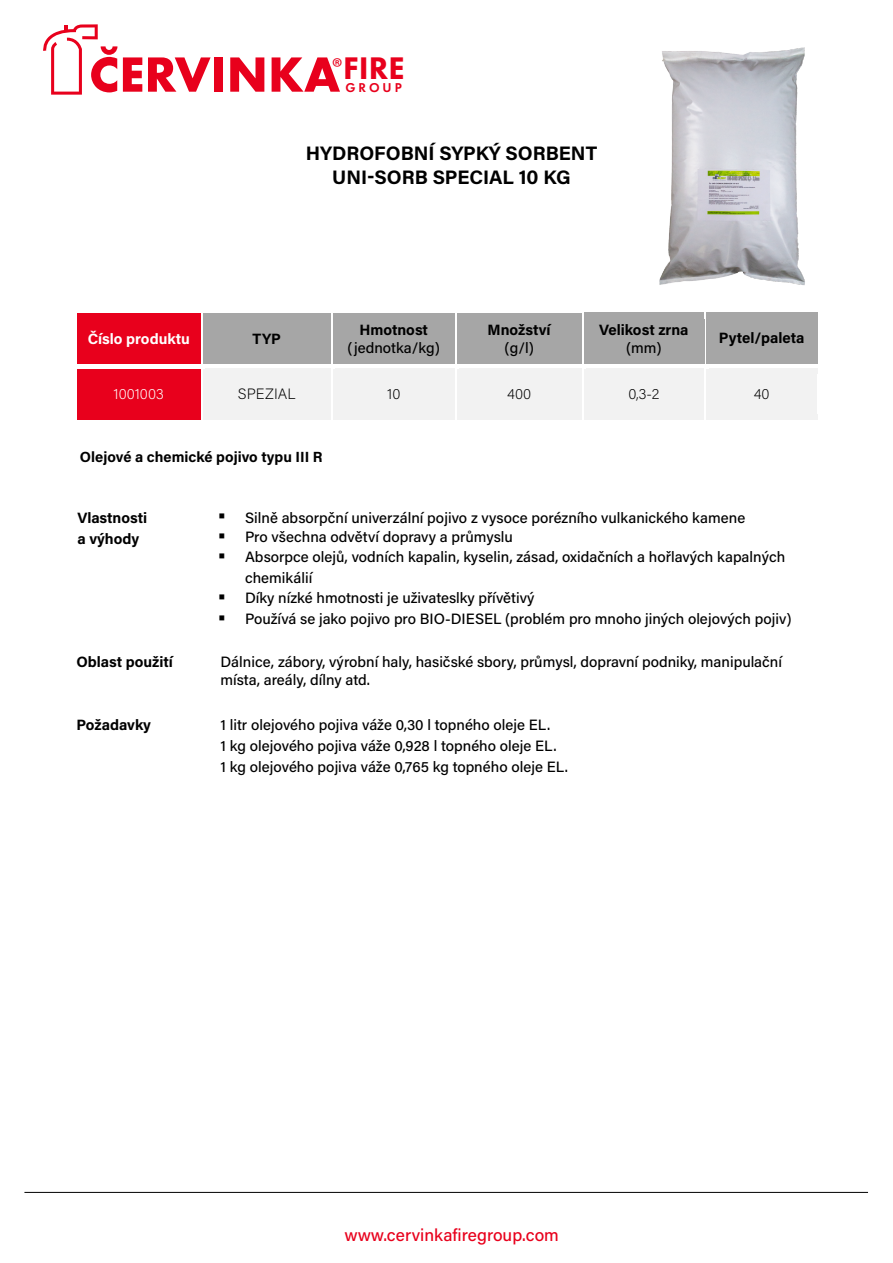
<style>
.page{position:relative;width:893px;height:1263px;background:#fff}
.page>*{position:absolute;margin:0;border:0;box-sizing:border-box;transform-origin:0 0}
.t1{font:700 51.3px "Futura PT";color:#e8001c}
.t2{font:800 32.4px "Futura PT";color:#e8001c}
.t3{font:700 19.5px/23.4px "Acumin Pro";color:#000;text-align:center}
.t4{font:500 17.25px "Acumin Pro";color:#e8001c}
.t5{font:16.5px/20.1px "Wingdings";color:#000;text-align:justify}
.t6{font:16.5px "Times New Roman";color:#000}
.t7{font:500 15px/20.4px "Acumin Pro";color:#000}
.t8{font:700 15px/21px "Acumin Pro";letter-spacing:-.005em;color:#000}
.t9{font:200 15px "Acumin Pro";letter-spacing:.005em;color:#000}
.t10{font:700 15px "Acumin Pro";color:#fff}
.t11{font:200 15px "Acumin Pro";color:#fff}
.t12{font:700 14.7px "Acumin Pro";color:#000}
.t13{font:600 13.2px "Futura PT";letter-spacing:.22em;color:#e8001c}
.s1{font-family:"Myriad Pro";font-weight:400;font-size:26.1px}
</style>
<div class="page">
<div style="left:77px;top:313px;width:124px;height:51px;background:#e8001c"></div>
<div style="left:202px;top:313px;width:129px;height:51px;background:#a6a6a6"></div>
<div style="left:333px;top:313px;width:122px;height:51px;background:#a6a6a6"></div>
<div style="left:456px;top:313px;width:126px;height:51px;background:#a6a6a6"></div>
<div style="left:583px;top:313px;width:122px;height:51px;background:#a6a6a6"></div>
<div style="left:706px;top:313px;width:111px;height:47px;background:#a6a6a6"></div>
<div style="left:706px;top:359px;width:111px;height:5px;background:#a6a6a6"></div>
<div style="left:77px;top:369px;width:124px;height:51px;background:#e8001c"></div>
<div style="left:202px;top:373px;width:129px;height:41px;background:#f2f2f2"></div>
<div style="left:333px;top:373px;width:122px;height:41px;background:#f2f2f2"></div>
<div style="left:456px;top:373px;width:126px;height:41px;background:#f2f2f2"></div>
<div style="left:583px;top:373px;width:122px;height:41px;background:#f2f2f2"></div>
<div style="left:706px;top:374px;width:111px;height:40px;background:#f2f2f2"></div>
<div style="left:205px;top:369px;width:126px;height:5px;background:#f2f2f2"></div>
<svg style="left:333px;top:368px;width:3px;height:5px"></svg>
<div style="left:336px;top:369px;width:119px;height:5px;background:#f2f2f2"></div>
<svg style="left:456px;top:368px;width:4px;height:6px"></svg>
<div style="left:460px;top:369px;width:122px;height:5px;background:#f2f2f2"></div>
<div style="left:586px;top:369px;width:119px;height:5px;background:#f2f2f2"></div>
<svg style="left:706px;top:369px;width:3px;height:5px"></svg>
<div style="left:709px;top:369px;width:108px;height:5px;background:#f2f2f2"></div>
<div style="left:202px;top:414px;width:130px;height:6px;background:#f2f2f2"></div>
<div style="left:332px;top:414px;width:124px;height:6px;background:#f2f2f2"></div>
<hr style="left:331px;top:374px;width:2px;height:46px;background:#fff">
<div style="left:456px;top:414px;width:126px;height:6px;background:#f2f2f2"></div>
<hr style="left:455px;top:374px;width:1px;height:46px;background:#fff">
<div style="left:582px;top:414px;width:123px;height:6px;background:#f2f2f2"></div>
<hr style="left:582px;top:374px;width:1px;height:46px;background:#fff">
<div style="left:706px;top:414px;width:111px;height:6px;background:#f2f2f2"></div>
<svg style="left:43px;top:24px;width:74px;height:71px"></svg>
<hr style="left:24px;top:1192px;width:844px;height:1px;background:#000">
<img style="left:659px;top:47px;width:146px;height:238px">
<h1 class="t1" style="left:89px;top:41px;width:253px">CERVINKA</h1>
<h2 class="t2" style="left:332px;top:48px;width:74px"><span class="s1">®</span>FIRE</h2>
<p class="t13" style="left:345px;top:79px;width:58px">GROUP</p>
<h3 class="t3" style="left:306px;top:141px;width:293px">HYDROFOBNÍ SYPKÝ SORBENT<br>UNI-SORB SPECIAL 10 KG</h3>
<p class="t10" style="left:88px;top:328px;width:104px">Číslo produktu</p>
<p class="t8" style="left:253px;top:328px;width:30px">TYP</p>
<p class="t8" style="left:360px;top:319px;width:70px">Hmotnost</p>
<p class="t7" style="left:347px;top:337px;width:94px">(jednotka/kg)</p>
<p class="t8" style="left:488px;top:319px;width:65px">Množství</p>
<p class="t7" style="left:504px;top:337px;width:31px">(g/l)</p>
<p class="t8" style="left:599px;top:319px;width:91px">Velikost zrna</p>
<p class="t7" style="left:626px;top:337px;width:37px">(mm)</p>
<p class="t8" style="left:719px;top:326px;width:87px">Pytel/paleta</p>
<p class="t11" style="left:113px;top:384px;width:52px">1001003</p>
<p class="t9" style="left:238px;top:383px;width:59px">SPEZIAL</p>
<p class="t9" style="left:387px;top:384px;width:15px">10</p>
<p class="t9" style="left:507px;top:384px;width:25px">400</p>
<p class="t9" style="left:628px;top:384px;width:33px">0,3-2</p>
<p class="t9" style="left:754px;top:384px;width:17px">40</p>
<p class="t12" style="left:80px;top:447px;width:244px">Olejové a chemické pojivo typu III R</p>
<p class="t8" style="left:77px;top:506px;width:71px">Vlastnosti a výhody</p>
<p class="t7" style="left:245px;top:506px;width:548px">Silně absorpční univerzální pojivo z vysoce porézního vulkanického kamene<br>Pro všechna odvětví dopravy a průmyslu<br>Absorpce olejů, vodních kapalin, kyselin, zásad, oxidačních a hořlavých kapalných chemikálií<br>Díky nízké hmotnosti je uživateslky přívětivý<br>Používá se jako pojivo pro BIO-DIESEL (problém pro mnoho jiných olejových pojiv)</p>
<p class="t5" style="left:218px;top:506px;width:9px">▪ ▪ ▪</p>
<p class="t6" style="left:218px;top:646px;width:36px">▪ ▪</p>
<p class="t8" style="left:77px;top:651px;width:98px">Oblast použití</p>
<p class="t7" style="left:221px;top:652px;width:563px;line-height:18px">Dálnice, zábory, výrobní haly, hasičské sbory, průmysl, dopravní podniky, manipulační místa, areály, dílny atd.</p>
<p class="t8" style="left:77px;top:714px;width:76px">Požadavky</p>
<p class="t7" style="left:221px;top:714px;width:349px;line-height:21px">1 litr olejového pojiva váže 0,30 l topného oleje EL.<br>1 kg olejového pojiva váže 0,928 l topného oleje EL.<br>1 kg olejového pojiva váže 0,765 kg topného oleje EL.</p>
<p class="t4" style="left:345px;top:1223px;width:216px">www.cervinkafiregroup.com</p>
</div>
